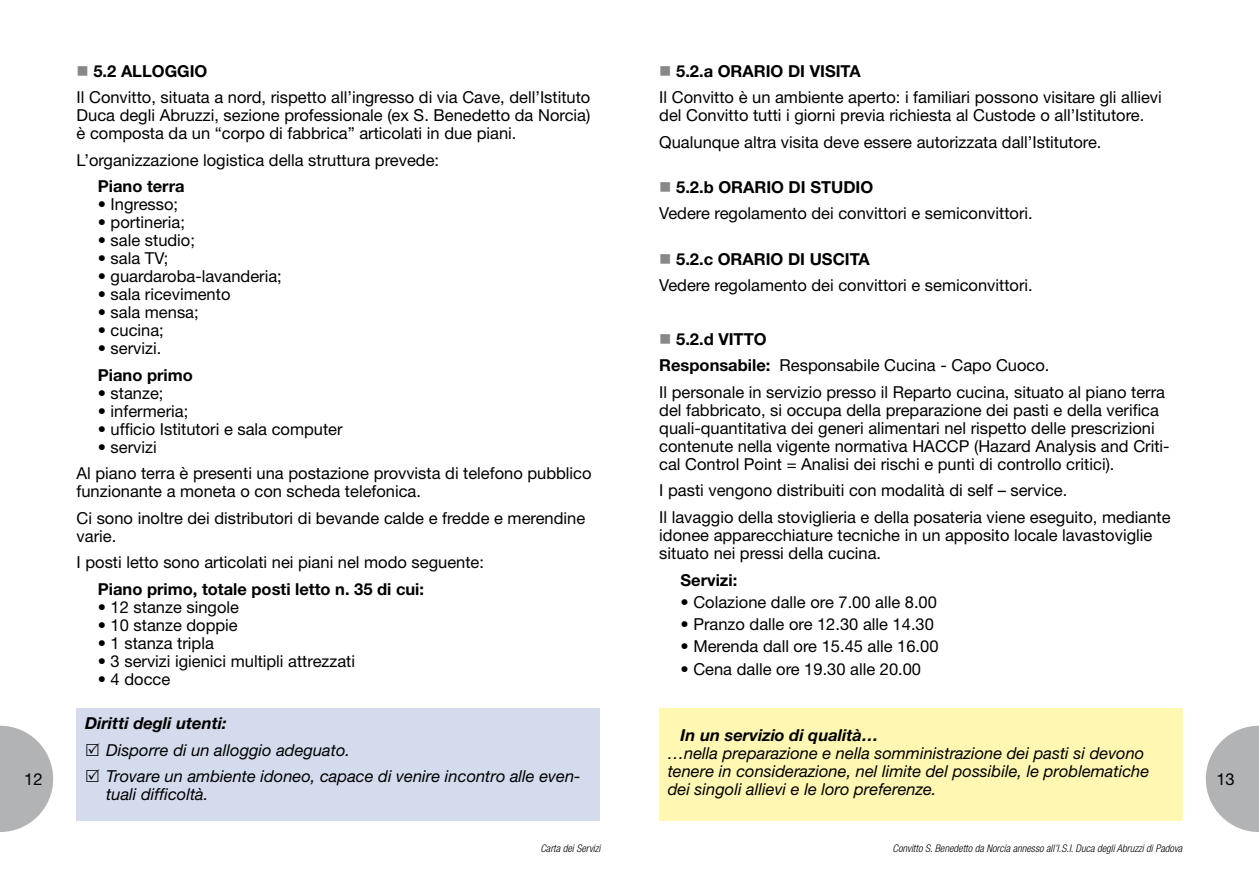
<style>
.page{position:relative;width:1259px;height:893px;background:#fff}
.page>*{position:absolute;margin:0;border:0;box-sizing:border-box;transform-origin:0 0}
.t1{font:16.5px/26.5px "Helvetica Neue";color:#000}
.t2{font:italic 16.5px/18px "Helvetica Neue";color:#000}
.t3{font:700 16.5px "Helvetica Neue";color:#000}
.t4{font:italic 700 16.5px "Helvetica Neue";color:#000}
.t5{font:italic 300 condensed 10.5px "Helvetica Neue";color:#000}
.s1{color:#87888a}
.s2{font-weight:700}
</style>
<div class="page">
<svg style="left:0;top:726px;width:53px;height:106px"></svg>
<svg style="left:1205px;top:726px;width:54px;height:106px"></svg>
<div style="left:659px;top:708px;width:523px;height:113px;background:#fff7b2"></div>
<div style="left:77px;top:708px;width:523px;height:113px;background:#d3dbed"></div>
<p class="t1" style="left:24px;top:766px;width:20px">12</p>
<p class="t1" style="left:77px;top:57px;width:515px"><span class="s1">■</span> <span class="s2">5.2 ALLOGGIO<br></span>Il Convitto, situata a nord, rispetto all’ingresso di via Cave, dell’Istituto</p>
<p class="t1" style="left:77px;top:106px;width:515px;line-height:18px">Duca degli Abruzzi, sezione professionale (ex S. Benedetto da Norcia) è composta da un “corpo di fabbrica” articolati in due piani.</p>
<p class="t1" style="left:77px;top:146px;width:364px">L’organizzazione logistica della struttura prevede:</p>
<p class="t3" style="left:98px;top:176px;width:88px">Piano terra</p>
<p class="t1" style="left:98px;top:191px;width:82px">• Ingresso;</p>
<p class="t1" style="left:98px;top:209px;width:89px">• portineria;</p>
<p class="t1" style="left:98px;top:227px;width:99px">• sale studio;</p>
<p class="t1" style="left:98px;top:245px;width:72px">• sala TV;</p>
<p class="t1" style="left:98px;top:263px;width:185px">• guardaroba-lavanderia;</p>
<p class="t1" style="left:98px;top:281px;width:134px">• sala ricevimento</p>
<p class="t1" style="left:98px;top:299px;width:102px">• sala mensa;</p>
<p class="t1" style="left:98px;top:317px;width:68px">• cucina;</p>
<p class="t1" style="left:98px;top:335px;width:65px">• servizi.</p>
<p class="t3" style="left:98px;top:365px;width:96px">Piano primo</p>
<p class="t1" style="left:98px;top:379px;width:67px">• stanze;</p>
<p class="t1" style="left:98px;top:397px;width:92px">• infermeria;</p>
<p class="t1" style="left:98px;top:415px;width:246px">• ufficio Istitutori e sala computer</p>
<p class="t1" style="left:77px;top:433px;width:516px;text-indent:21px">• servizi<br>Al piano terra è presenti una postazione provvista di telefono pubblico</p>
<p class="t1" style="left:77px;top:478px;width:510px">funzionante a moneta o con scheda telefonica.<br>Ci sono inoltre dei distributori di bevande calde e fredde e merendine</p>
<p class="t1" style="left:77px;top:522px;width:409px">varie.<br>I posti letto sono articolati nei piani nel modo seguente:</p>
<p class="t3" style="left:98px;top:579px;width:328px">Piano primo, totale posti letto n. 35 di cui:</p>
<p class="t1" style="left:98px;top:593px;width:143px">• 12 stanze singole</p>
<p class="t1" style="left:98px;top:611px;width:141px">• 10 stanze doppie</p>
<p class="t1" style="left:98px;top:629px;width:118px">• 1 stanza tripla</p>
<p class="t1" style="left:98px;top:647px;width:259px">• 3 servizi igienici multipli attrezzati</p>
<p class="t1" style="left:98px;top:665px;width:74px">• 4 docce</p>
<p class="t4" style="left:85px;top:713px;width:143px">Diritti degli utenti:</p>
<p class="t2" style="left:106px;top:736px;width:476px;line-height:26.5px">Disporre di un alloggio adeguato.<br>Trovare un ambiente idoneo, capace di venire incontro alle even-</p>
<p class="t2" style="left:106px;top:785px;width:104px">tuali difficoltà.</p>
<p class="t5" style="left:540px;top:842px;width:62px">Carta dei Servizi</p>
<p class="t1" style="left:659px;top:57px;width:504px"><span class="s1">■</span> <span class="s2">5.2.a ORARIO DI VISITA<br></span>Il Convitto è un ambiente aperto: i familiari possono visitare gli allievi</p>
<p class="t1" style="left:659px;top:102px;width:486px">del Convitto tutti i giorni previa richiesta al Custode o all’Istitutore.<br>Qualunque altra visita deve essere autorizzata dall’Istitutore.</p>
<p class="t1" style="left:659px;top:174px;width:375px"><span class="s1">■</span> <span class="s2">5.2.b ORARIO DI STUDIO<br></span>Vedere regolamento dei convittori e semiconvittori.</p>
<p class="t1" style="left:659px;top:245px;width:375px"><span class="s1">■</span> <span class="s2">5.2.c ORARIO DI USCITA<br></span>Vedere regolamento dei convittori e semiconvittori.</p>
<p class="t1" style="left:659px;top:326px;width:507px"><span class="s1">■</span> <span class="s2">5.2.d VITTO<br>Responsabile:</span> Responsabile Cucina - Capo Cuoco.<br>Il personale in servizio presso il Reparto cucina, situato al piano terra</p>
<p class="t1" style="left:659px;top:401px;width:512px;line-height:18px">del fabbricato, si occupa della preparazione dei pasti e della verifica quali-quantitativa dei generi alimentari nel rispetto delle prescrizioni contenute nella vigente normativa HACCP (Hazard Analysis and Criti&shy;cal Control Point = Analisi dei rischi e punti di controllo critici).</p>
<p class="t1" style="left:659px;top:477px;width:513px">I pasti vengono distribuiti con modalità di self – service.<br>Il lavaggio della stoviglieria e della posateria viene eseguito, mediante</p>
<p class="t1" style="left:659px;top:526px;width:494px;line-height:18px">idonee apparecchiature tecniche in un apposito locale lavastoviglie situato nei pressi della cucina.</p>
<p class="t3" style="left:680px;top:569px;width:58px">Servizi:</p>
<p class="t1" style="left:680px;top:588px;width:258px">• Colazione dalle ore 7.00 alle 8.00</p>
<p class="t1" style="left:680px;top:611px;width:255px">• Pranzo dalle ore 12.30 alle 14.30</p>
<p class="t1" style="left:680px;top:633px;width:259px">• Merenda dall ore 15.45 alle 16.00</p>
<p class="t1" style="left:680px;top:655px;width:242px">• Cena dalle ore 19.30 alle 20.00</p>
<p class="t4" style="left:680px;top:725px;width:199px">In un servizio di qualità…</p>
<p class="t2" style="left:668px;top:744px;width:483px">…nella preparazione e nella somministrazione dei pasti si devono tenere in considerazione, nel limite del possibile, le problematiche dei singoli allievi e le loro preferenze.</p>
<p class="t5" style="left:892px;top:842px;width:291px">Convitto S. Benedetto da Norcia annesso all’I.S.I. Duca degli Abruzzi di Padova</p>
<p class="t1" style="left:1216px;top:766px;width:20px">13</p>
</div>
